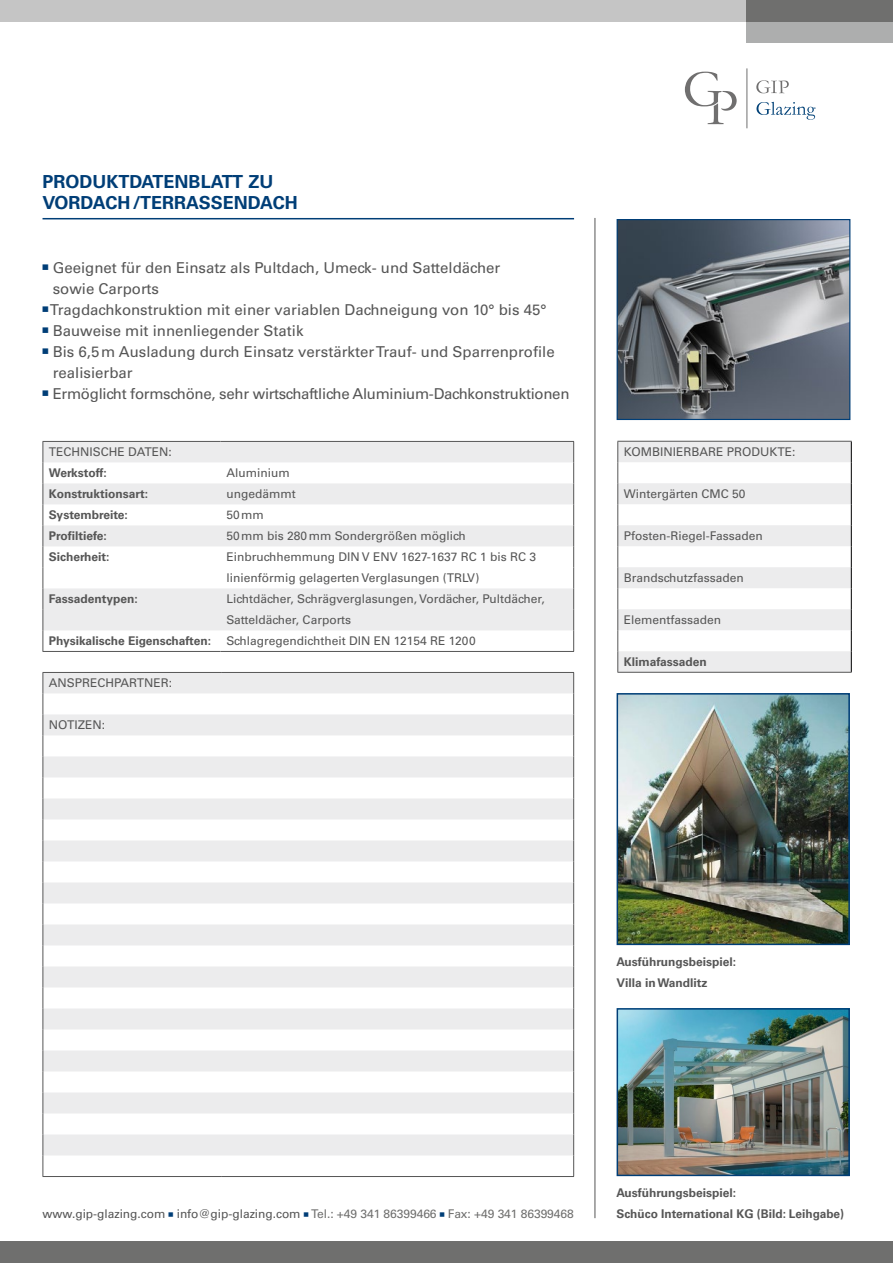
<style>
.page{position:relative;width:893px;height:1263px;background:#fff}
.page>*{position:absolute;margin:0;border:0;box-sizing:border-box;transform-origin:0 0}
.t1{font:700 18px/21.6px "Univers";color:#003e77}
.t2{font:15px/21px "Univers";color:#565656}
.t3{font:15px "Univers";letter-spacing:-.02em;color:#565656}
.t4{font:12px/21px "Univers";color:#565656}
.t5{font:700 12px/21px "Univers";color:#565656}
.s1{color:#6f6f6e}
</style>
<div class="page">
<div style="left:0;top:0;width:757px;height:21px;background:#c5c5c5"></div>
<div style="left:746px;top:21px;width:147px;height:22px;background:#adaeae"></div>
<div style="left:746px;top:0;width:147px;height:21px;background:#6f6f6e"></div>
<div style="left:0;top:1242px;width:893px;height:21px;background:#6f6f6e"></div>
<svg style="left:685px;top:72px;width:52px;height:52px"></svg>
<svg style="left:756px;top:80px;width:33px;height:13px"></svg>
<hr style="left:747px;top:68px;width:1px;height:60px;background:#706f6f">
<svg style="left:756px;top:102px;width:59px;height:18px"></svg>
<hr style="left:43px;top:218px;width:531px;height:1px;background:#003e77">
<hr style="left:595px;top:218px;width:1px;height:1000px;background:#565656">
<svg style="left:44px;top:442px;width:529px;height:188px;fill:#ececed"></svg>
<hr style="left:43px;top:441px;width:177px;height:1px;background:#565656">
<hr style="left:220px;top:441px;width:354px;height:1px;background:#565656">
<svg style="left:43px;top:442px;width:1px;height:209px"></svg>
<svg style="left:573px;top:442px;width:1px;height:209px"></svg>
<hr style="left:43px;top:651px;width:177px;height:1px;background:#565656">
<hr style="left:220px;top:651px;width:354px;height:1px;background:#565656">
<svg style="left:44px;top:673px;width:529px;height:482px;fill:#f4f4f5"></svg>
<hr style="left:43px;top:672px;width:178px;height:1px;background:#565656">
<hr style="left:221px;top:672px;width:353px;height:1px;background:#565656">
<svg style="left:43px;top:673px;width:1px;height:503px"></svg>
<svg style="left:573px;top:673px;width:1px;height:503px"></svg>
<hr style="left:43px;top:1176px;width:178px;height:1px;background:#565656">
<hr style="left:221px;top:1176px;width:353px;height:1px;background:#565656">
<img style="left:620px;top:1011px;width:227px;height:162px">
<div style="left:617px;top:1008px;width:233px;height:168px;border:2px solid #003e77"></div>
<img style="left:619px;top:221px;width:229px;height:197px">
<div style="left:617px;top:219px;width:233px;height:201px;border:1px solid #003e77"></div>
<svg style="left:618px;top:442px;width:233px;height:230px;fill:#ececed"></svg>
<hr style="left:617px;top:441px;width:235px;height:1px;background:#565656">
<svg style="left:617px;top:442px;width:1px;height:230px"></svg>
<hr style="left:617px;top:672px;width:235px;height:1px;background:#565656">
<svg style="left:851px;top:442px;width:1px;height:230px"></svg>
<img style="left:620px;top:696px;width:227px;height:246px">
<div style="left:617px;top:693px;width:233px;height:252px;border:2px solid #003e77"></div>
<h1 class="t1" style="left:43px;top:171px;width:257px">PRODUKTDATENBLATT ZU<br>VORDACH/TERRASSENDACH</h1>
<p class="t2" style="left:53px;top:257px;width:449px;text-indent:-10px"><sup>■</sup> Geeignet für den Einsatz als Pultdach, Umeck- und Satteldächer sowie Carports</p>
<p class="t2" style="left:43px;top:299px;width:505px"><sup>■</sup> Tragdachkonstruktion mit einer variablen Dachneigung von 10° bis 45°</p>
<p class="t2" style="left:43px;top:320px;width:263px"><sup>■</sup> Bauweise mit innenliegender Statik</p>
<p class="t2" style="left:53px;top:341px;width:504px;text-indent:-10px"><sup>■</sup> Bis 6,5m Ausladung durch Einsatz verstärkter Trauf- und Sparrenprofile realisierbar</p>
<p class="t3" style="left:43px;top:385px;width:528px"><sup>■</sup> Ermöglicht formschöne, sehr wirtschaftliche Aluminium-Dachkonstruktionen</p>
<p class="t4" style="left:49px;top:442px;width:124px">TECHNISCHE DATEN:</p>
<p class="t5" style="left:49px;top:463px;width:59px">Werkstoff:</p>
<p class="t4" style="left:226px;top:463px;width:65px">Aluminium</p>
<p class="t5" style="left:49px;top:484px;width:101px">Konstruktionsart:</p>
<p class="t4" style="left:226px;top:484px;width:71px">ungedämmt</p>
<p class="t5" style="left:49px;top:505px;width:80px">Systembreite:</p>
<p class="t4" style="left:226px;top:505px;width:39px">50mm</p>
<p class="t5" style="left:49px;top:526px;width:59px">Profiltiefe:</p>
<p class="t4" style="left:226px;top:526px;width:241px">50mm bis 280mm Sondergrößen möglich</p>
<p class="t5" style="left:49px;top:547px;width:62px">Sicherheit:</p>
<p class="t4" style="left:226px;top:547px;width:311px">Einbruchhemmung DIN V ENV 1627-1637 RC 1 bis RC 3 linienförmig gelagerten Verglasungen (TRLV)</p>
<p class="t5" style="left:49px;top:589px;width:90px">Fassadentypen:</p>
<p class="t4" style="left:226px;top:589px;width:320px">Lichtdächer, Schrägverglasungen, Vordächer, Pultdächer,<br>Satteldächer, Carports</p>
<p class="t5" style="left:49px;top:631px;width:164px">Physikalische Eigenschaften:</p>
<p class="t4" style="left:226px;top:631px;width:251px">Schlagregendichtheit DIN EN 12154 RE 1200</p>
<p class="t4" style="left:49px;top:673px;width:125px">ANSPRECHPARTNER:</p>
<p class="t4" style="left:49px;top:715px;width:58px">NOTIZEN:</p>
<p class="t4" style="left:624px;top:442px;width:173px">KOMBINIERBARE PRODUKTE:</p>
<p class="t4" style="left:624px;top:484px;width:123px">Wintergärten CMC 50</p>
<p class="t4" style="left:624px;top:526px;width:141px">Pfosten-Riegel-Fassaden</p>
<p class="t4" style="left:624px;top:568px;width:122px">Brandschutzfassaden</p>
<p class="t4" style="left:624px;top:610px;width:99px">Elementfassaden</p>
<p class="t5" style="left:624px;top:652px;width:84px">Klimafassaden</p>
<p class="t5" style="left:617px;top:951px;width:121px">Ausführungsbeispiel:<br>Villa in Wandlitz</p>
<p class="t4" style="left:43px;top:1203px;width:533px">www.gip-glazing.com <sup>■</sup> info@gip-glazing.com <sup>■</sup> <span class="s1">Tel.: +49 341 86399466</span> <sup>■</sup> <span class="s1">Fax: +49 341 86399468</span></p>
<p class="t5" style="left:617px;top:1182px;width:229px">Ausführungsbeispiel:<br>Schüco International KG (Bild: Leihgabe)</p>
</div>
